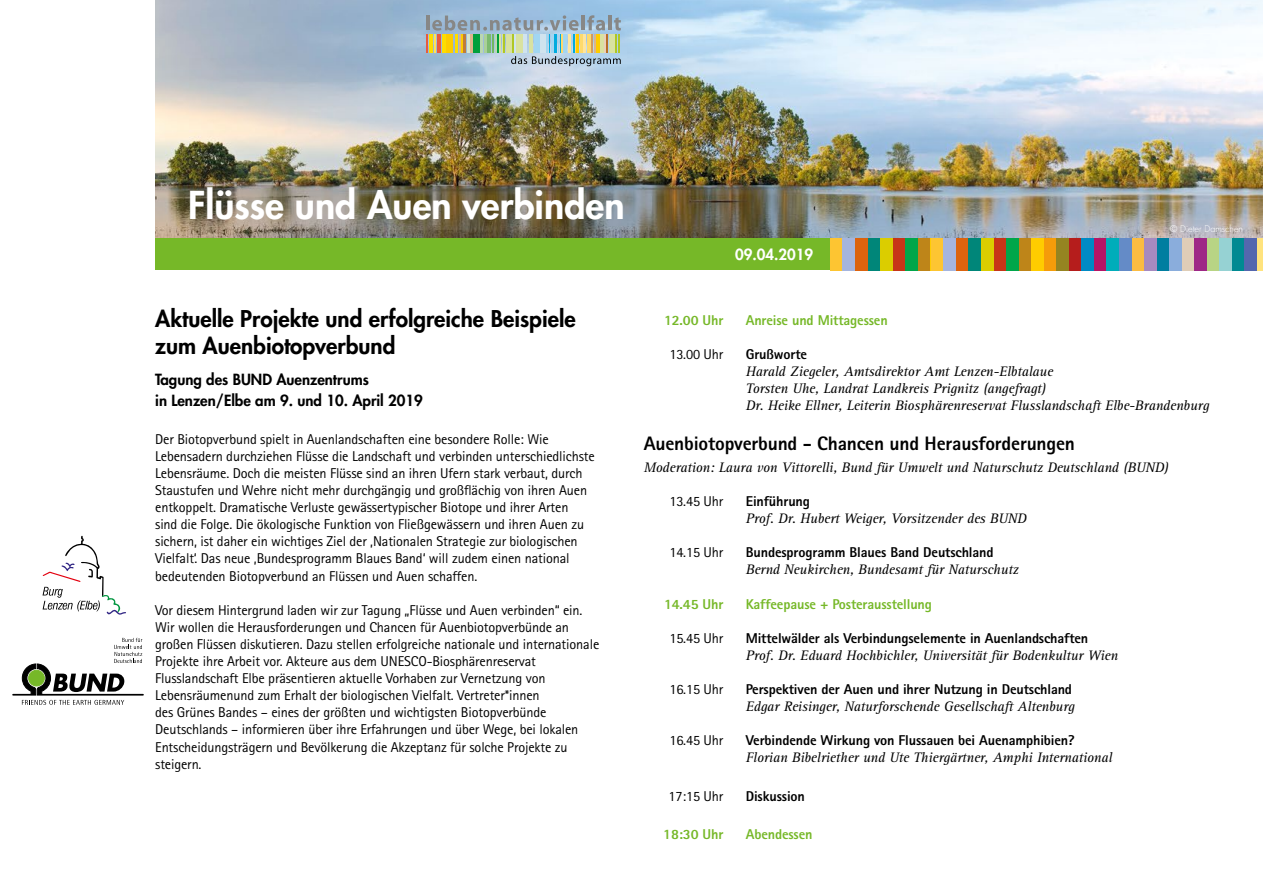
<style>
.page{position:relative;width:1263px;height:893px;background:#fff}
.page>*{position:absolute;margin:0;border:0;box-sizing:border-box;transform-origin:0 0}
.t1{font:800 37.5px "Futura CE";color:#fff}
.t2{font:800 22.5px/27px "Futura CE";color:#000}
.t3{font:800 19.5px "Agfa Rotis Sans Serif";letter-spacing:-.01em;color:#000}
.t4{font:800 15px/21px "Futura CE";color:#000}
.t5{font:800 15px "Futura CE";color:#fff}
.t6{font:14.25px/17.1px "Agfa Rotis Sans Serif";letter-spacing:-.01em;color:#000}
.t7{font:italic 14.25px/17.1px "Agfa Rotis Serif";letter-spacing:-.01em;color:#000}
.t8{font:800 14.25px "Agfa Rotis Sans Serif";letter-spacing:-.01em;color:#000}
.t9{font:800 14.25px "Agfa Rotis Sans Serif";letter-spacing:-.01em;color:#76b828}
.t10{font:300 9px "Futura CE";color:#fff}
</style>
<div class="page">
<img style="left:155px;top:0;width:1108px;height:238px">
<svg style="left:42px;top:535px;width:84px;height:80px"></svg>
<svg style="left:13px;top:638px;width:130px;height:67px"></svg>
<div style="left:155px;top:238px;width:1108px;height:32px;background:#76b828"></div>
<div style="left:830px;top:238px;width:13px;height:32px;background:#fdc532"></div>
<div style="left:843px;top:238px;width:12px;height:32px;background:#a5b5de"></div>
<div style="left:855px;top:238px;width:13px;height:32px;background:#dc630e"></div>
<div style="left:868px;top:238px;width:12px;height:32px;background:#008679"></div>
<div style="left:880px;top:238px;width:13px;height:32px;background:#dbcd00"></div>
<div style="left:893px;top:238px;width:12px;height:32px;background:#c73518"></div>
<div style="left:905px;top:238px;width:13px;height:32px;background:#00a64a"></div>
<div style="left:918px;top:238px;width:12px;height:32px;background:#be8519"></div>
<div style="left:930px;top:238px;width:13px;height:32px;background:#fc0"></div>
<div style="left:931px;top:238px;width:12px;height:32px;background:#fdc532"></div>
<div style="left:943px;top:238px;width:13px;height:32px;background:#a5b5de"></div>
<div style="left:956px;top:238px;width:13px;height:32px;background:#dc630e"></div>
<div style="left:969px;top:238px;width:12px;height:32px;background:#008679"></div>
<div style="left:981px;top:238px;width:13px;height:32px;background:#dbcd00"></div>
<div style="left:994px;top:238px;width:12px;height:32px;background:#c73518"></div>
<div style="left:1006px;top:238px;width:13px;height:32px;background:#00a64a"></div>
<div style="left:1019px;top:238px;width:12px;height:32px;background:#be8519"></div>
<div style="left:1031px;top:238px;width:13px;height:32px;background:#fc0"></div>
<div style="left:1044px;top:238px;width:12px;height:32px;background:#f59c0a"></div>
<div style="left:1056px;top:238px;width:13px;height:32px;background:#958421"></div>
<div style="left:1069px;top:238px;width:12px;height:32px;background:#b51d1c"></div>
<div style="left:1081px;top:238px;width:13px;height:32px;background:#008ac4"></div>
<div style="left:1094px;top:238px;width:13px;height:32px;background:#b71566"></div>
<div style="left:1107px;top:238px;width:12px;height:32px;background:#00adba"></div>
<div style="left:1119px;top:238px;width:13px;height:32px;background:#648bc7"></div>
<div style="left:1132px;top:238px;width:12px;height:32px;background:#fbbc42"></div>
<div style="left:1144px;top:238px;width:13px;height:32px;background:#a78ac0"></div>
<div style="left:1157px;top:238px;width:12px;height:32px;background:#007ea0"></div>
<div style="left:1169px;top:238px;width:13px;height:32px;background:#8aaddc"></div>
<div style="left:1182px;top:238px;width:12px;height:32px;background:#dfcdb7"></div>
<div style="left:1194px;top:238px;width:13px;height:32px;background:#9e2786"></div>
<div style="left:1207px;top:238px;width:12px;height:32px;background:#b8d484"></div>
<div style="left:1219px;top:238px;width:13px;height:32px;background:#96d2d3"></div>
<div style="left:1232px;top:238px;width:13px;height:32px;background:#008a92"></div>
<div style="left:1245px;top:238px;width:12px;height:32px;background:#5467ae"></div>
<div style="left:1257px;top:238px;width:6px;height:32px;background:#ffe37e"></div>
<svg style="left:426px;top:15px;width:195px;height:51px;background:#a8bbb1"></svg>
<h1 class="t1" style="left:188px;top:178px;width:438px">Flüsse und Auen verbinden</h1>
<h2 class="t2" style="left:155px;top:304px;width:422px">Aktuelle Projekte und erfolgreiche Beispiele zum Auenbiotopverbund</h2>
<p class="t4" style="left:155px;top:368px;width:269px">Tagung des BUND Auenzentrums<br>in Lenzen/Elbe am 9. und 10. April 2019</p>
<p class="t6" style="left:155px;top:430px;width:441px">Der Biotopverbund spielt in Auenlandschaften eine besondere Rolle: Wie Lebensadern durchziehen Flüsse die Landschaft und verbinden unterschiedlichste Lebensräume. Doch die meisten Flüsse sind an ihren Ufern stark verbaut, durch Staustufen und Wehre nicht mehr durchgängig und großflächig von ihren Auen entkoppelt. Dramatische Verluste gewässertypischer Biotope und ihrer Arten<br>sind die Folge. Die ökologische Funktion von Fließgewässern und ihren Auen zu sichern, ist daher ein wichtiges Ziel der ‚Nationalen Strategie zur biologischen Vielfalt‘. Das neue ‚Bundesprogramm Blaues Band‘ will zudem einen national bedeutenden Biotopverbund an Flüssen und Auen schaffen.</p>
<p class="t6" style="left:155px;top:601px;width:446px">Vor diesem Hintergrund laden wir zur Tagung „Flüsse und Auen verbinden“ ein.<br>Wir wollen die Herausforderungen und Chancen für Auenbiotopverbünde an großen Flüssen diskutieren. Dazu stellen erfolgreiche nationale und internationale Projekte ihre Arbeit vor. Akteure aus dem UNESCO-Biosphärenreservat Flusslandschaft Elbe präsentieren aktuelle Vorhaben zur Vernetzung von Lebensräumenund zum Erhalt der biologischen Vielfalt. Vertreter*innen<br>des Grünes Bandes – eines der größten und wichtigsten Biotopverbünde Deutschlands – informieren über ihre Erfahrungen und über Wege, bei lokalen Entscheidungsträgern und Bevölkerung die Akzeptanz für solche Projekte zu steigern.</p>
<p class="t5" style="left:735px;top:243px;width:80px">09.04.2019</p>
<p class="t10" style="left:1170px;top:223px;width:74px">© Dieter Damschen</p>
<p class="t9" style="left:664px;top:311px;width:61px">12.00 Uhr</p>
<p class="t9" style="left:746px;top:311px;width:143px">Anreise und Mittagessen</p>
<p class="t6" style="left:669px;top:345px;width:56px">13.00 Uhr</p>
<p class="t8" style="left:746px;top:345px;width:63px">Grußworte</p>
<p class="t7" style="left:746px;top:363px;width:465px">Harald Ziegeler, Amtsdirektor Amt Lenzen-Elbtalaue<br>Torsten Uhe, Landrat Landkreis Prignitz (angefragt)<br>Dr. Heike Ellner, Leiterin Biosphärenreservat Flusslandschaft Elbe-Brandenburg</p>
<h3 class="t3" style="left:644px;top:431px;width:433px">Auenbiotopverbund - Chancen und Herausforderungen</h3>
<p class="t7" style="left:644px;top:459px;width:526px">Moderation: Laura von Vittorelli, Bund für Umwelt und Naturschutz Deutschland (BUND)</p>
<p class="t6" style="left:669px;top:493px;width:56px">13.45 Uhr</p>
<p class="t8" style="left:746px;top:492px;width:66px">Einführung</p>
<p class="t7" style="left:746px;top:510px;width:282px">Prof. Dr. Hubert Weiger, Vorsitzender des BUND</p>
<p class="t6" style="left:669px;top:544px;width:56px">14.15 Uhr</p>
<p class="t8" style="left:746px;top:543px;width:249px">Bundesprogramm Blaues Band Deutschland</p>
<p class="t7" style="left:746px;top:562px;width:274px">Bernd Neukirchen, Bundesamt für Naturschutz</p>
<p class="t9" style="left:664px;top:595px;width:61px">14.45 Uhr</p>
<p class="t9" style="left:746px;top:595px;width:188px">Kaffeepause + Posterausstellung</p>
<p class="t6" style="left:669px;top:629px;width:56px">15.45 Uhr</p>
<p class="t8" style="left:746px;top:629px;width:344px">Mittelwälder als Verbindungselemente in Auenlandschaften</p>
<p class="t7" style="left:746px;top:647px;width:374px">Prof. Dr. Eduard Hochbichler, Universität für Bodenkultur Wien</p>
<p class="t6" style="left:669px;top:680px;width:56px">16.15 Uhr</p>
<p class="t8" style="left:746px;top:680px;width:328px">Perspektiven der Auen und ihrer Nutzung in Deutschland</p>
<p class="t7" style="left:746px;top:698px;width:331px">Edgar Reisinger, Naturforschende Gesellschaft Altenburg</p>
<p class="t6" style="left:669px;top:732px;width:56px">16.45 Uhr</p>
<p class="t8" style="left:746px;top:731px;width:330px">Verbindende Wirkung von Flussauen bei Auenamphibien?</p>
<p class="t7" style="left:746px;top:749px;width:368px">Florian Bibelriether und Ute Thiergärtner, Amphi International</p>
<p class="t6" style="left:668px;top:787px;width:56px">17:15 Uhr</p>
<p class="t8" style="left:746px;top:787px;width:61px">Diskussion</p>
<p class="t9" style="left:663px;top:825px;width:62px">18:30 Uhr</p>
<p class="t9" style="left:746px;top:825px;width:68px">Abendessen</p>
</div>
